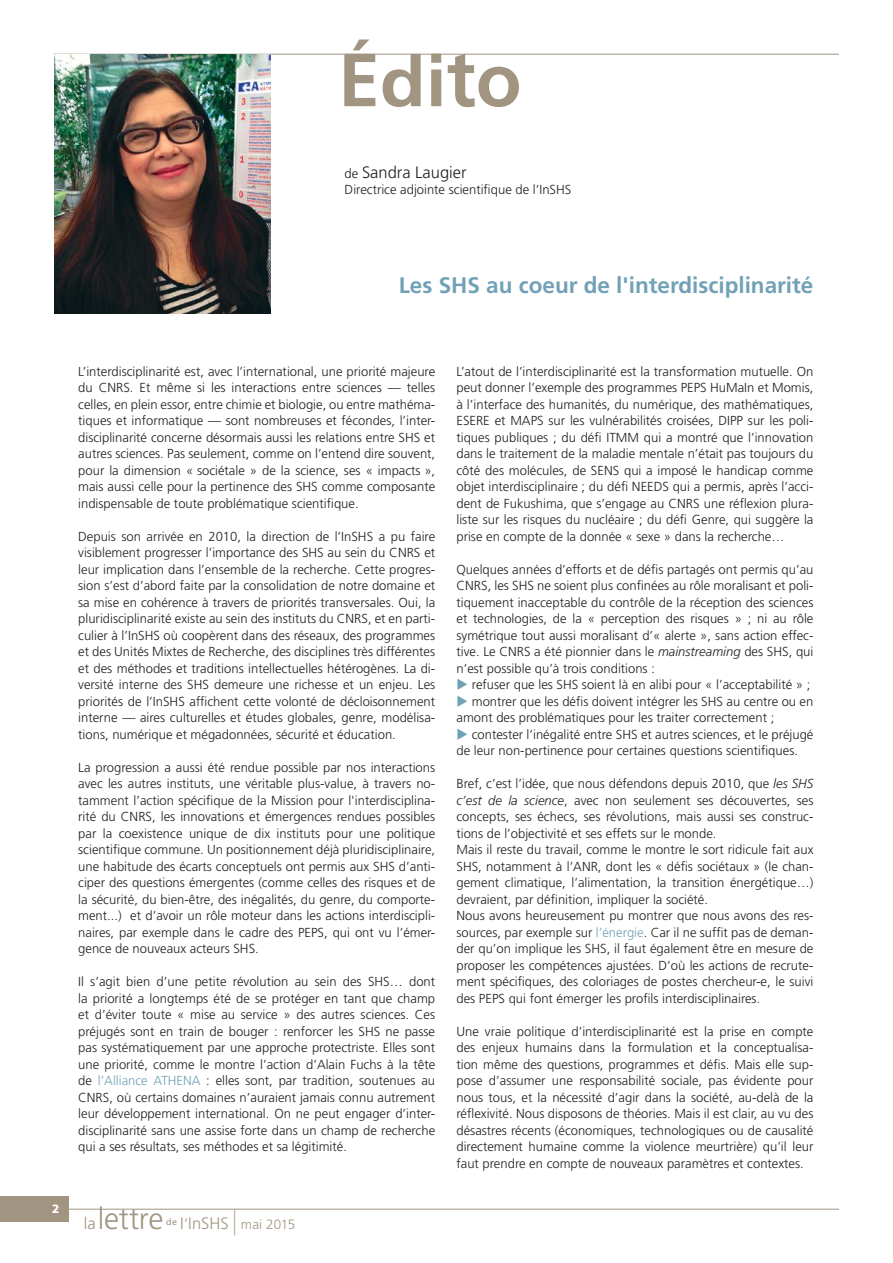
<style>
.page{position:relative;width:893px;height:1263px;background:#fff}
.page>*{position:absolute;margin:0;border:0;box-sizing:border-box;transform-origin:0 0}
.t1{font:700 75px "Frutiger LT Std";color:#a19581}
.t2{font:300 30.15px "Frutiger LT Std";letter-spacing:-.015em;color:#a19581}
.t3{font:700 22.5px "Frutiger LT Std";color:#71a1b6}
.t4{font:300 16.5px "Frutiger LT Std";color:#241f1f}
.t5{font:300 13.5px "Frutiger LT Std";letter-spacing:-.005em;color:#a19581}
.t6{font:300 13.05px/16.5px "Frutiger LT Std";color:#241f1f;text-align:justify}
.t7{font:900 12px "Frutiger LT Std";color:#fff}
.s1{font-size:69.75px}
.s2{font-size:71.25px}
.s3{font-size:79.5px}
.s4{font-size:13.05px}
.s5{color:#71a1b6}
.s6{font-size:16.5px}
.s7{font-size:15px}
.s8{font-size:25.95px}
.s9{font-style:italic}
</style>
<div class="page">
<hr style="left:54px;top:54px;width:785px;height:1px;background:#a19581">
<hr style="left:68px;top:1209px;width:771px;height:1px;background:#a19581">
<div style="left:0;top:1196px;width:68px;height:26px;background:#a19581"></div>
<img style="left:54px;top:54px;width:216px;height:259px">
<h1 class="t1" style="left:338px;top:36px;width:185px">É<span class="s1">d</span><span class="s2">i</span><span class="s3">t</span>o</h1>
<p class="t4" style="left:345px;top:163px;width:123px"><span class="s4">de</span> Sandra Laugier</p>
<p class="t6" style="left:345px;top:182px;width:213px">Directrice adjointe scientifique de l’InSHS</p>
<h3 class="t3" style="left:399px;top:272px;width:416px">Les SHS au coeur de l'interdisciplinarité</h3>
<p class="t6" style="left:78px;top:363px;width:358px">L’interdisciplinarité est, avec l’international, une priorité majeure du CNRS. Et même si les interactions entre sciences — telles celles, en plein essor, entre chimie et biologie, ou entre mathéma&shy;tiques et informatique — sont nombreuses et fécondes, l’inter&shy;disciplinarité concerne désormais aussi les relations entre SHS</p>
<p class="t6" style="left:78px;top:429px;width:358px;text-indent:346px">et autres sciences. Pas seulement, comme on l’entend dire souvent, pour la dimension « sociétale » de la science, ses « impacts », mais aussi celle pour la pertinence des SHS</p>
<p class="t6" style="left:78px;top:479px;width:358px;text-indent:244px">comme composante indispensable de toute problématique scientifique.</p>
<p class="t6" style="left:78px;top:528px;width:281px">Depuis son arrivée en 2010, la direction de l’InSHS</p>
<p class="t6" style="left:379px;top:528px;width:58px">a pu faire</p>
<p class="t6" style="left:78px;top:545px;width:232px">visiblement progresser l’importance des SHS</p>
<p class="t6" style="left:78px;top:545px;width:358px;text-indent:249px">au sein du CNRS et leur implication dans l’ensemble de la recherche. Cette progres&shy;sion s’est d’abord faite par la consolidation de notre domaine et sa mise en cohérence à travers de priorités transversales. Oui, la pluridisciplinarité existe au sein des instituts du CNRS, et en parti&shy;culier à l’InSHS</p>
<p class="t6" style="left:78px;top:627px;width:358px;text-indent:85px">où coopèrent dans des réseaux, des programmes et des Unités Mixtes de Recherche, des disciplines très différentes et des méthodes et traditions intellectuelles hétérogènes. La di&shy;versité interne des SHS</p>
<p class="t6" style="left:214px;top:677px;width:223px">demeure une richesse et un enjeu. Les</p>
<p class="t6" style="left:78px;top:693px;width:358px;text-indent:111px">affichent cette volonté de décloisonnement interne — aires culturelles et études globales, genre, modélisa&shy;tions, numérique et mégadonnées, sécurité et éducation.</p>
<p class="t6" style="left:78px;top:759px;width:358px">La progression a aussi été rendue possible par nos interactions avec les autres instituts, une véritable plus-value, à travers no&shy;tamment l’action spécifique de la Mission pour l'interdisciplina&shy;rité du CNRS, les innovations et émergences rendues possibles par la coexistence unique de dix instituts pour une politique scientifique commune. Un positionnement déjà pluridisciplinaire, une habitude des écarts conceptuels ont permis aux SHS</p>
<p class="t6" style="left:78px;top:693px;width:93px">priorités de l’InSHS</p>
<p class="t6" style="left:78px;top:858px;width:358px;text-indent:321px">d’anti&shy;ciper des questions émergentes (comme celles des risques et de la sécurité, du bien-être, des inégalités, du genre, du comporte&shy;ment...) et d’avoir un rôle moteur dans les actions interdiscipli&shy;naires, par exemple dans le cadre des PEPS, qui ont vu l’émer&shy;gence de nouveaux acteurs SHS .</p>
<p class="t6" style="left:78px;top:974px;width:358px">Il s’agit bien d’une petite révolution au sein des SHS … dont la priorité a longtemps été de se protéger en tant que champ et d’éviter toute « mise au service » des autres sciences. Ces préjugés sont en train de bouger : renforcer les SHS</p>
<p class="t6" style="left:78px;top:1023px;width:358px;text-indent:307px">ne passe pas systématiquement par une approche protectriste. Elles sont une priorité, comme le montre l’action d’Alain Fuchs à la tête de <span class="s5">l’Alliance ATH ENA</span> : elles sont, par tradition, soutenues au CNRS, où certains domaines n’auraient jamais connu autrement leur développement international. On ne peut engager d’inter&shy;disciplinarité sans une assise forte dans un champ de recherche qui a ses résultats, ses méthodes et sa légitimité.</p>
<p class="t7" style="left:52px;top:1202px;width:9px">2</p>
<h2 class="t2" style="left:84px;top:1201px;width:81px"><span class="s6">la</span> lettre</h2>
<p class="t5" style="left:166px;top:1217px;width:130px"><sup>de</sup> <span class="s6">i</span><span class="s7">’</span><span class="s6">inshs</span> <span class="s8">|</span> mai 2015</p>
<p class="t6" style="left:456px;top:363px;width:358px">L’atout de l’interdisciplinarité est la transformation mutuelle. On peut donner l’exemple des programmes PEPS H uMaIn et Momis, à l’interface des humanités, du numérique, des mathématiques, ESERE et MAPS sur les vulnérabilités croisées, DIPP sur les poli&shy;tiques publiques ; du défi ITMM qui a montré que l’innovation dans le traitement de la maladie mentale n’était pas toujours du côté des molécules, de SENS qui a imposé le handicap comme objet interdisciplinaire ; du défi NEEDS qui a permis, après l’acci&shy;dent de Fukushima, que s’engage au CNRS une réflexion plura&shy;liste sur les risques du nucléaire ; du défi Genre, qui suggère la prise en compte de la donnée « sexe » dans la recherche…</p>
<p class="t6" style="left:456px;top:561px;width:358px">Quelques années d’efforts et de défis partagés ont permis qu’au<br>CNRS, les SHS</p>
<p class="t6" style="left:456px;top:578px;width:358px;text-indent:81px">ne soient plus confinées au rôle moralisant et poli&shy;tiquement inacceptable du contrôle de la réception des sciences et technologies, de la « perception des risques » ; ni au rôle symétrique tout aussi moralisant d’« alerte », sans action effec&shy;tive. Le CNRS a été pionnier dans le <span class="s9">mainstreaming</span> des SHS, qui n’est possible qu’à trois conditions :</p>
<p class="t6" style="left:456px;top:677px;width:108px"><span class="s5">◆</span> refuser que les SHS</p>
<p class="t6" style="left:582px;top:677px;width:230px">soient là en alibi pour « l’acceptabilité » ;</p>
<p class="t6" style="left:456px;top:693px;width:253px"><span class="s5">◆</span> montrer que les défis doivent intégrer les SHS</p>
<p class="t6" style="left:456px;top:693px;width:358px;text-indent:270px">au centre ou en amont des problématiques pour les traiter correctement ;</p>
<p class="t6" style="left:456px;top:726px;width:168px"><span class="s5">◆</span> contester l’inégalité entre SHS</p>
<p class="t6" style="left:456px;top:726px;width:358px;text-indent:185px">et autres sciences, et le préjugé de leur non-pertinence pour certaines questions scientifiques.</p>
<p class="t6" style="left:456px;top:776px;width:358px;text-align:left">Bref, c’est l’idée, que nous défendons depuis 2010, que <span class="s9">les SHS c’est de la science</span>, avec non seulement ses découvertes, ses concepts, ses échecs, ses révolutions, mais aussi ses construc&shy;tions de l’objectivité et ses effets sur le monde.<br>Mais il reste du travail, comme le montre le sort ridicule fait aux SHS, notamment à l’ANR, dont les « défis sociétaux » (le chan&shy;gement climatique, l’alimentation, la transition énergétique…) devraient, par définition, impliquer la société.<br>Nous avons heureusement pu montrer que nous avons des res&shy;sources, par exemple sur <span class="s5">l’énergie</span>. Car il ne suffit pas de deman&shy;der qu’on implique les SHS, il faut également être en mesure de proposer les compétences ajustées. D’où les actions de recrute&shy;ment spécifiques, des coloriages de postes chercheur-e, le suivi des PEPS qui font émerger les profils interdisciplinaires.</p>
<p class="t6" style="left:456px;top:1023px;width:358px">Une vraie politique d’interdisciplinarité est la prise en compte des enjeux humains dans la formulation et la conceptualisa&shy;tion même des questions, programmes et défis. Mais elle sup&shy;pose d’assumer une responsabilité sociale, pas évidente pour nous tous, et la nécessité d’agir dans la société, au-delà de la réflexivité. Nous disposons de théories. Mais il est clair, au vu des désastres récents (économiques, technologiques ou de causalité directement humaine comme la violence meurtrière) qu’il leur faut prendre en compte de nouveaux paramètres et contextes.</p>
</div>
